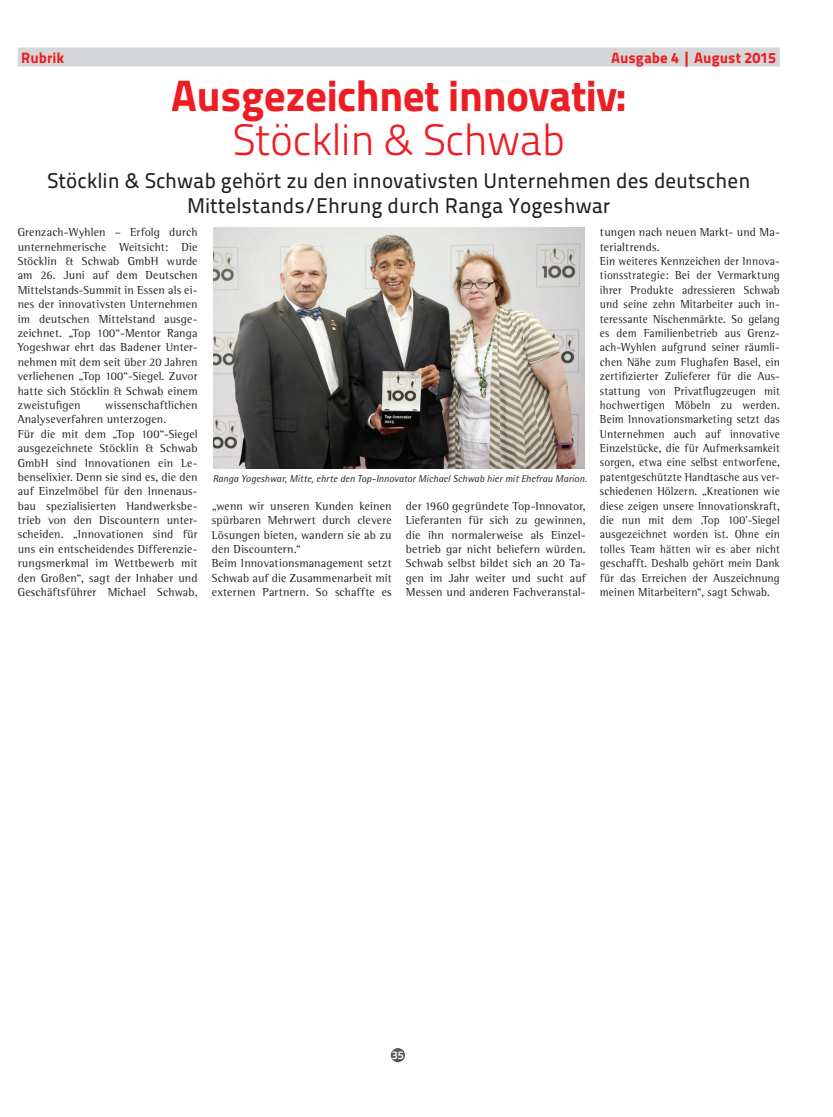
<style>
.page{position:relative;width:833px;height:1117px;background:#fff}
.page>*{position:absolute;margin:0;border:0;box-sizing:border-box;transform-origin:0 0}
.t1{font:43.75px "Titillium Maps 26 L 999 wt";letter-spacing:-.02em;color:#ee1d23}
.t2{font:43.75px "Titillium Maps 26 L 250 wt";letter-spacing:-.02em;color:#ee1d23}
.t3{font:21.25px/25px "Titillium Maps 26 L 500 wt";color:#231f20;text-align:center}
.t4{font:15px "Titillium Maps 26 L 999 wt";color:#ee1d23}
.t5{font:11.88px/14.4px "Rotis Semi Serif";letter-spacing:.015em;color:#231f20}
.t6{font:11.25px "Titillium Maps 26 L 750 wt";color:#fff}
.t7{font:italic 10px "Rotis Semi Sans";letter-spacing:.005em;color:#231f20}
</style>
<div class="page">
<div style="left:18px;top:47px;width:762px;height:19px;background:#d5d6d8"></div>
<div style="left:391px;top:1047px;width:14px;height:14px;background:#57585a;border-radius:50%"></div>
<img style="left:214px;top:227px;width:370px;height:242px">
<p class="t4" style="left:21px;top:45px;width:44px">Rubrik</p>
<p class="t4" style="left:611px;top:45px;width:167px">Ausgabe 4 | August 2015</p>
<h1 class="t1" style="left:171px;top:61px;width:457px">Ausgezeichnet innovativ:</h1>
<h1 class="t2" style="left:232px;top:107px;width:334px">Stöcklin &amp; Schwab</h1>
<h2 class="t3" style="left:47px;top:167px;width:704px">Stöcklin &amp; Schwab gehört zu den innovativsten Unternehmen des deutschen<br>Mittelstands/Ehrung durch Ranga Yogeshwar</h2>
<p class="t5" style="left:18px;top:225px;width:181px;text-align:justify">Grenzach-Wyhlen – Erfolg durch unternehmerische Weitsicht: Die Stöcklin &amp; Schwab GmbH wurde am 26. Juni auf dem Deutschen Mittelstands-Summit in Essen als ei&shy;nes der innovativsten Unternehmen im deutschen Mittelstand ausge&shy;zeichnet. „Top 100“-Mentor Ranga Yogeshwar ehrt das Badener Unter&shy;nehmen mit dem seit über 20 Jahren verliehenen „Top 100“-Siegel. Zuvor hatte sich Stöcklin &amp; Schwab einem zweistufigen</p>
<p class="t5" style="left:18px;top:397px;width:181px;text-indent:87px">wissenschaftlichen<br>Analyseverfahren unterzogen.<br>Für die mit dem „Top 100“-Siegel ausgezeichnete Stöcklin &amp; Schwab<br>GmbH sind Innovationen ein Le&shy;benselixier. Denn sie sind es, die den auf Einzelmöbel für den Innenaus&shy;bau spezialisierten Handwerksbe&shy;trieb von den Discountern unter&shy;scheiden. „Innovationen sind für uns ein entscheidendes Differenzie&shy;rungsmerkmal im Wettbewerb mit den Großen“, sagt der Inhaber und<br>Geschäftsführer Michael Schwab,</p>
<p class="t7" style="left:213px;top:472px;width:375px">Ranga Yogeshwar, Mitte, ehrte den Top-Innovator Michael Schwab hier mit Ehefrau Marion.</p>
<p class="t5" style="left:212px;top:498px;width:181px">„wenn wir unseren Kunden keinen spürbaren Mehrwert durch clevere<br>Lösungen bieten, wandern sie ab zu den Discountern.“<br>Beim Innovationsmanagement setzt<br>Schwab auf die Zusammenarbeit mit externen Partnern. So schaffte es</p>
<p class="t5" style="left:406px;top:498px;width:181px;text-align:justify">der 1960 gegründete Top-Innovator, Lieferanten für sich zu gewinnen, die ihn normalerweise als Einzel&shy;betrieb gar nicht beliefern würden.<br>Schwab selbst bildet sich an 20 Ta&shy;gen im Jahr weiter und sucht auf Messen und anderen Fachveranstal-</p>
<p class="t5" style="left:600px;top:225px;width:181px">tungen nach neuen Markt- und Ma&shy;terialtrends.<br>Ein weiteres Kennzeichen der Innova&shy;tionsstrategie: Bei der Vermarktung ihrer Produkte adressieren Schwab und seine zehn Mitarbeiter auch in&shy;teressante Nischenmärkte. So gelang es dem Familienbetrieb aus Grenz&shy;ach-Wyhlen aufgrund seiner räumli&shy;chen Nähe zum Flughafen Basel, ein zertifizierter Zulieferer für die Aus&shy;stattung von Privatflugzeugen mit hochwertigen Möbeln zu werden.<br>Beim Innovationsmarketing setzt das Unternehmen auch auf innovative Einzelstücke, die für Aufmerksamkeit sorgen, etwa eine selbst entworfene, patentgeschützte Handtasche aus ver&shy;schiedenen Hölzern. „Kreationen wie diese zeigen unsere Innovationskraft, die nun mit dem ‚Top 100’-Siegel ausgezeichnet worden ist. Ohne ein tolles Team hätten wir es aber nicht geschafft. Deshalb gehört mein Dank für das Erreichen der Auszeichnung meinen Mitarbeitern“, sagt Schwab.</p>
<p class="t6" style="left:392px;top:1046px;width:13px">35</p>
</div>
